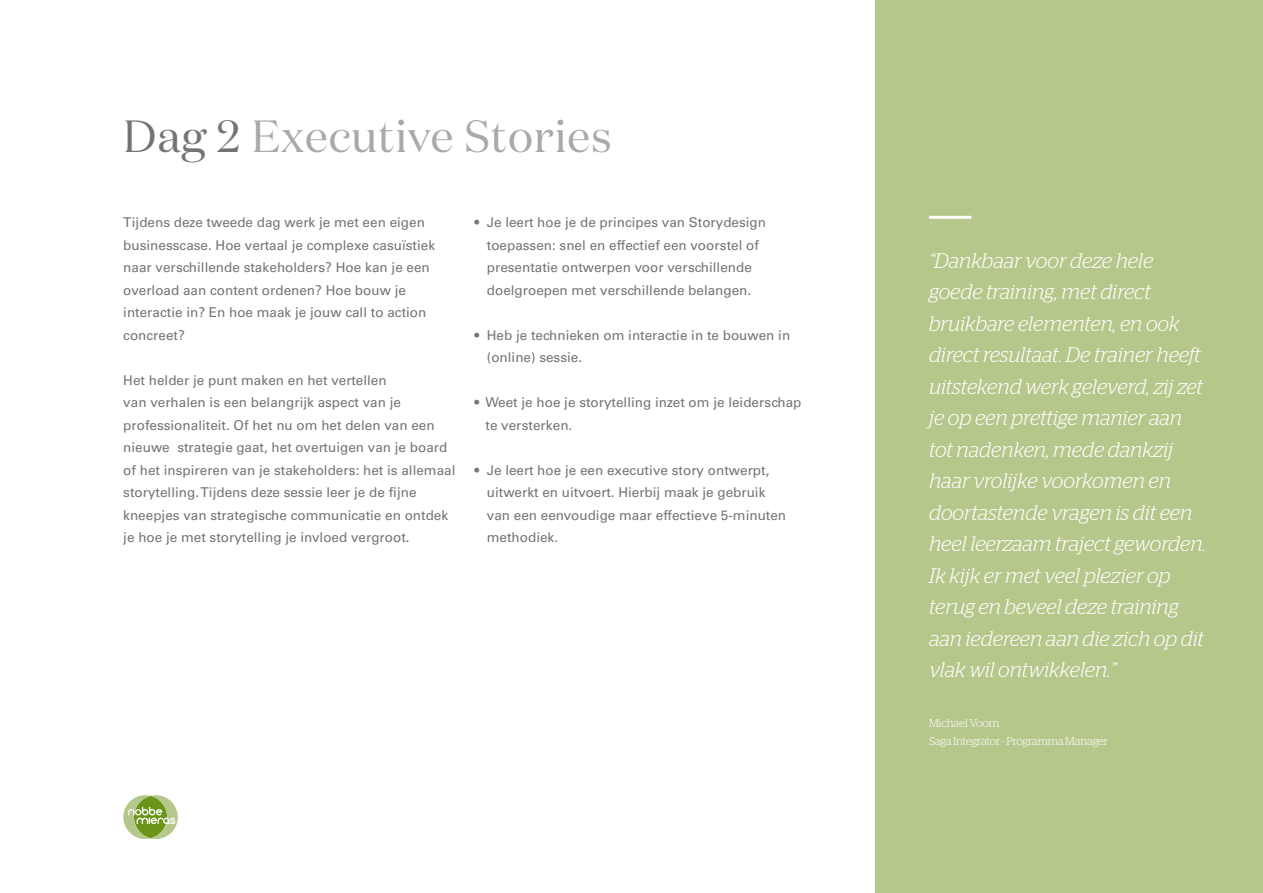
<style>
.page{position:relative;width:1263px;height:893px;background:#fff}
.page>*{position:absolute;margin:0;border:0;box-sizing:border-box;transform-origin:0 0}
.t1{font:45px "Domaine Disp";letter-spacing:.02em;color:#a8a9ab}
.t2{font:italic 300 21px/31.5px "Stag";letter-spacing:-.005em;color:#fff}
.t3{font:13.5px/22.5px "Univers";color:#747476}
.t4{font:300 11.25px/18px "Stag";letter-spacing:-.015em;color:#fff}
.s1{color:#747476}
</style>
<div class="page">
<div style="left:875px;top:0;width:388px;height:893px;background:#b5c78b"></div>
<svg style="left:123px;top:795px;width:55px;height:44px"></svg>
<hr style="left:929px;top:216px;width:42px;height:3px;background:#fff">
<h1 class="t1" style="left:123px;top:109px;width:490px"><span class="s1">Dag 2</span> Executive Stories</h1>
<p class="t3" style="left:123px;top:211px;width:313px">Tijdens deze tweede dag werk je met een eigen businesscase. Hoe vertaal je complexe casuïstiek naar verschillende stakeholders? Hoe kan je een overload aan content ordenen? Hoe bouw je interactie in? En hoe maak je jouw call to action concreet?</p>
<p class="t3" style="left:123px;top:369px;width:334px">Het helder je punt maken en het vertellen<br>van verhalen is een belangrijk aspect van je professionaliteit. Of het nu om het delen van een nieuwe strategie gaat, het overtuigen van je board of het inspireren van je stakeholders: het is allemaal storytelling. Tijdens deze sessie leer je de fijne kneepjes van strategische communicatie en ontdek je hoe je met storytelling je invloed vergroot.</p>
<p class="t3" style="left:475px;top:211px;width:293px;text-align:center">• Je leert hoe je de principes van Storydesign toepassen: snel en effectief een voorstel of presentatie ontwerpen voor verschillende doelgroepen met verschillende belangen.</p>
<p class="t3" style="left:487px;top:324px;width:305px;text-indent:-12px">• Heb je technieken om interactie in te bouwen in (online) sessie.</p>
<p class="t3" style="left:485px;top:391px;width:317px;text-indent:-11px">• Weet je hoe je storytelling inzet om je leiderschap te versterken.</p>
<p class="t3" style="left:487px;top:459px;width:301px;text-indent:-12px">• Je leert hoe je een executive story ontwerpt, uitwerkt en uitvoert. Hierbij maak je gebruik van een eenvoudige maar effectieve 5-minuten methodiek.</p>
<p class="t2" style="left:929px;top:244px;width:278px">“Dankbaar voor deze hele goede training, met direct bruikbare elementen, en ook direct resultaat. De trainer heeft uitstekend werk geleverd, zij zet je op een prettige manier aan tot nadenken, mede dankzij haar vrolijke voorkomen en doortastende vragen is dit een heel leerzaam traject geworden.<br>Ik kijk er met veel plezier op terug en beveel deze training aan iedereen aan die zich op dit vlak wil ontwikkelen.”</p>
<p class="t4" style="left:929px;top:713px;width:180px">Michael Voorn<br>Saga Integrator - Programma Manager</p>
</div>
